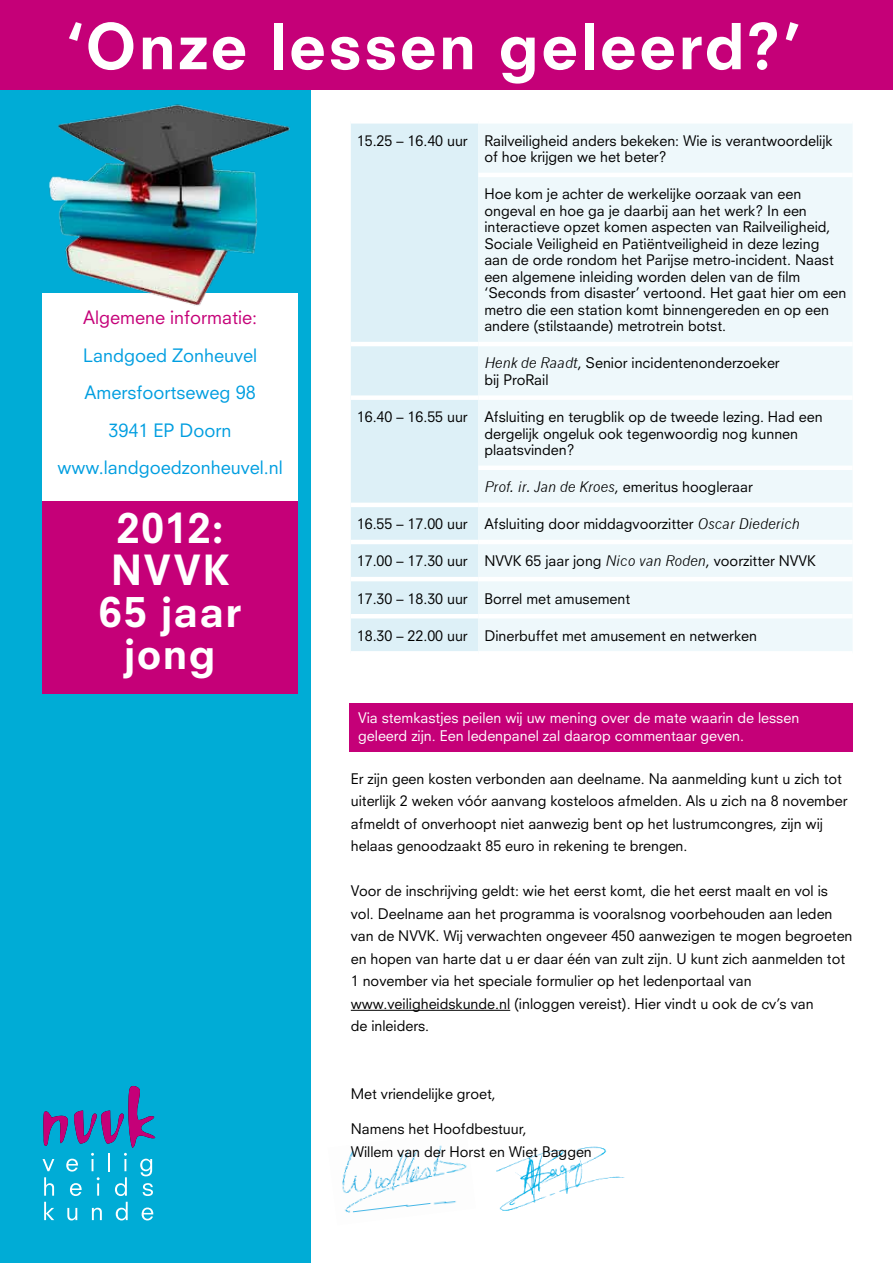
<style>
.page{position:relative;width:893px;height:1263px;background:#fff}
.page>*{position:absolute;margin:0;border:0;box-sizing:border-box;transform-origin:0 0}
.t1{font:800 61.5px "Neuzeit SLT Std";letter-spacing:.03em;color:#fff}
.t2{font:800 40.5px/42px "Neuzeit SLT Std";letter-spacing:.03em;color:#fff;text-align:center}
.t3{font:18px/37.5px "Neuzeit S";color:#009ee0;text-align:center}
.t4{font:18px "Neuzeit S";color:#c50078}
.t5{font:14.25px/16.5px "Neuzeit S";color:#000}
.t6{font:14.25px/18px "Neuzeit S";color:#fff}
.s1{font-family:"News Gothic";font-style:italic}
</style>
<div class="page">
<img style="left:496px;top:1146px;width:129px;height:65px">
<img style="left:342px;top:1145px;width:125px;height:68px">
<div style="left:0;top:87px;width:310px;height:1176px;background:#00acd6"></div>
<div style="left:0;top:0;width:893px;height:89px;background:#c50078"></div>
<svg style="left:44px;top:1202px;width:10px;height:18px"></svg>
<svg style="left:67px;top:1208px;width:10px;height:12px"></svg>
<svg style="left:92px;top:1208px;width:10px;height:12px"></svg>
<svg style="left:116px;top:1202px;width:12px;height:18px"></svg>
<svg style="left:142px;top:1207px;width:11px;height:13px"></svg>
<svg style="left:43px;top:1085px;width:112px;height:111px"></svg>
<div style="left:351px;top:124px;width:127px;height:527px;background:#ddf0f7"></div>
<div style="left:478px;top:124px;width:375px;height:527px;background:#eef8fb"></div>
<hr style="left:478px;top:173px;width:375px;height:4px;background:#fff">
<hr style="left:351px;top:342px;width:127px;height:4px;background:#fff">
<hr style="left:478px;top:342px;width:375px;height:4px;background:#fff">
<div style="left:351px;top:395px;width:127px;height:5px;background:#fff"></div>
<div style="left:478px;top:395px;width:375px;height:5px;background:#fff"></div>
<div style="left:478px;top:465px;width:375px;height:5px;background:#fff"></div>
<hr style="left:351px;top:503px;width:127px;height:4px;background:#fff">
<hr style="left:478px;top:503px;width:375px;height:4px;background:#fff">
<hr style="left:351px;top:540px;width:127px;height:4px;background:#fff">
<hr style="left:478px;top:540px;width:375px;height:4px;background:#fff">
<hr style="left:351px;top:577px;width:127px;height:4px;background:#fff">
<hr style="left:478px;top:577px;width:375px;height:4px;background:#fff">
<hr style="left:351px;top:614px;width:127px;height:4px;background:#fff">
<hr style="left:478px;top:614px;width:375px;height:4px;background:#fff">
<hr style="left:351px;top:1010px;width:159px;height:1px;background:#000">
<div style="left:350px;top:703px;width:503px;height:48px;background:#c50078"></div>
<div style="left:43px;top:293px;width:255px;height:210px;background:#fff"></div>
<div style="left:43px;top:501px;width:255px;height:192px;background:#c50078"></div>
<img style="left:42px;top:104px;width:248px;height:209px">
<h1 class="t1" style="left:67px;top:9px;width:735px">‘Onze lessen geleerd?’</h1>
<p class="t4" style="left:83px;top:306px;width:176px">Algemene informatie:</p>
<p class="t3" style="left:57px;top:336px;width:227px">Landgoed Zonheuvel<br>Amersfoortseweg 98<br>3941 EP Doorn www.landgoedzonheuvel.nl</p>
<h2 class="t2" style="left:99px;top:507px;width:143px">2012:<br>NVVK<br>65 jaar jong</h2>
<p class="t5" style="left:484px;top:132px;width:350px;text-indent:-128px">15.25 – 16.40 uur Railveiligheid anders bekeken: Wie is verantwoordelijk of hoe krijgen we het beter?</p>
<p class="t5" style="left:484px;top:186px;width:364px">Hoe kom je achter de werkelijke oorzaak van een ongeval en hoe ga je daarbij aan het werk? In een interactieve opzet komen aspecten van Railveiligheid, Sociale Veiligheid en Patiëntveiligheid in deze lezing aan de orde rondom het Parijse metro-incident. Naast een algemene inleiding worden delen van de film ‘Seconds from disaster’ vertoond. Het gaat hier om een metro die een station komt binnengereden en op een andere (stilstaande) metrotrein botst.</p>
<p class="t5" style="left:484px;top:355px;width:297px"><span class="s1">Henk de Raadt</span>, Senior incidentenonderzoeker bij ProRail</p>
<p class="t5" style="left:484px;top:408px;width:340px;text-indent:-128px">16.40 – 16.55 uur Afsluiting en terugblik op de tweede lezing. Had een dergelijk ongeluk ook tegenwoordig nog kunnen plaatsvinden?</p>
<p class="t5" style="left:484px;top:478px;width:270px"><span class="s1">Prof. ir. Jan de Kroes</span>, emeritus hoogleraar</p>
<p class="t5" style="left:357px;top:516px;width:445px">16.55 – 17.00 uur Afsluiting door middagvoorzitter <span class="s1">Oscar Diederich</span></p>
<p class="t5" style="left:357px;top:553px;width:461px">17.00 – 17.30 uur NVVK 65 jaar jong <span class="s1">Nico van Roden</span>, voorzitter NVVK</p>
<p class="t5" style="left:357px;top:590px;width:275px">17.30 – 18.30 uur Borrel met amusement</p>
<p class="t5" style="left:357px;top:627px;width:402px">18.30 – 22.00 uur Dinerbuffet met amusement en netwerken</p>
<p class="t6" style="left:358px;top:708px;width:442px">Via stemkastjes peilen wij uw mening over de mate waarin de lessen geleerd zijn. Een ledenpanel zal daarop commentaar geven.</p>
<p class="t5" style="left:351px;top:767px;width:498px;line-height:22.5px">Er zijn geen kosten verbonden aan deelname. Na aanmelding kunt u zich tot uiterlijk 2 weken vóór aanvang kosteloos afmelden. Als u zich na 8 november afmeldt of onverhoopt niet aanwezig bent op het lustrumcongres, zijn wij helaas genoodzaakt 85 euro in rekening te brengen.</p>
<p class="t5" style="left:351px;top:880px;width:503px;line-height:22.5px">Voor de inschrijving geldt: wie het eerst komt, die het eerst maalt en vol is vol. Deelname aan het programma is vooralsnog voorbehouden aan leden van de NVVK. Wij verwachten ongeveer 450 aanwezigen te mogen begroeten en hopen van harte dat u er daar één van zult zijn. U kunt zich aanmelden tot 1 november via het speciale formulier op het ledenportaal van www.veiligheidskunde.nl (inloggen vereist). Hier vindt u ook de cv’s van<br>de inleiders.</p>
<p class="t5" style="left:351px;top:1085px;width:146px">Met vriendelijke groet,</p>
<p class="t5" style="left:351px;top:1117px;width:243px;line-height:22.5px">Namens het Hoofdbestuur,<br>Willem van der Horst en Wiet Baggen</p>
</div>
